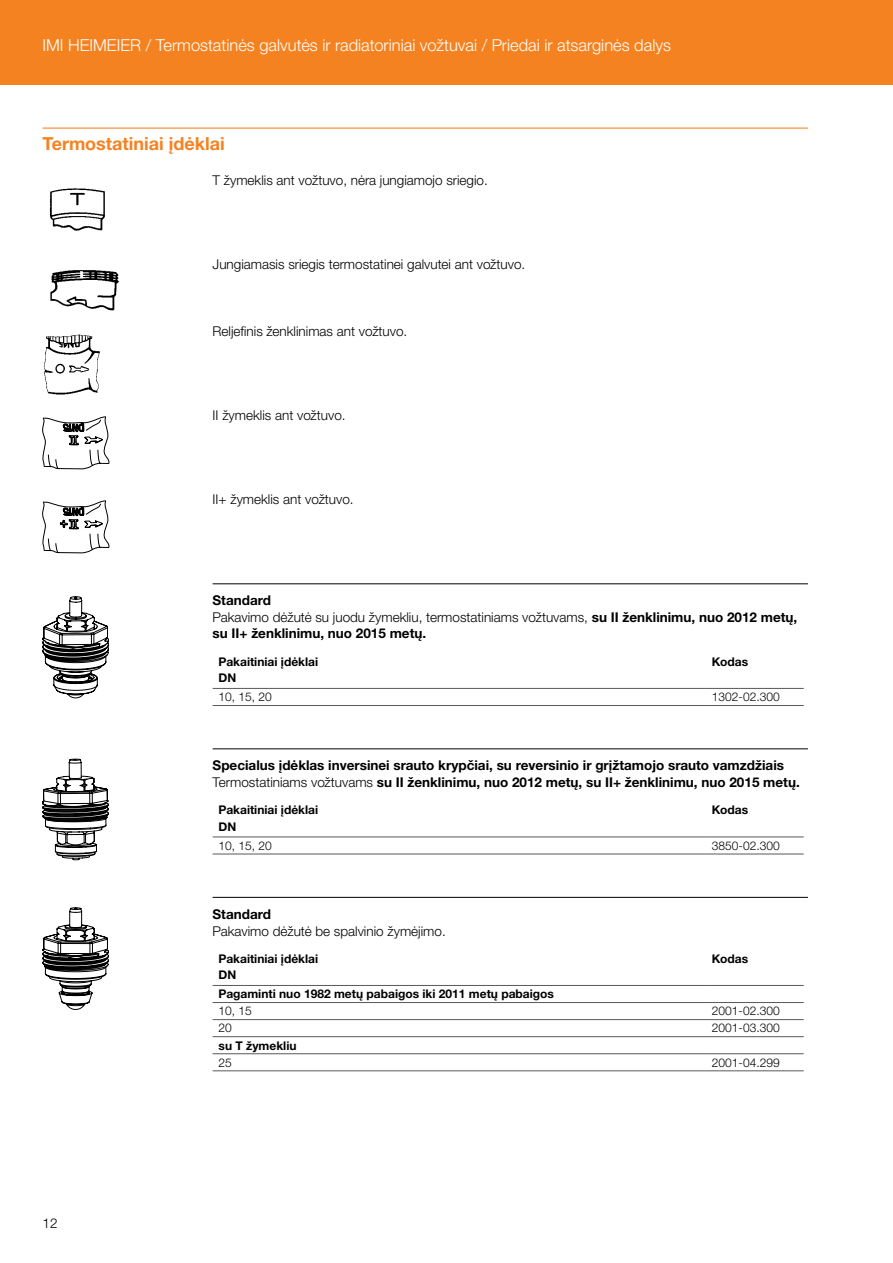
<style>
.page{position:relative;width:893px;height:1263px;background:#fff}
.page>*{position:absolute;margin:0;border:0;box-sizing:border-box;transform-origin:0 0}
.t1{font:700 18px "Helvetica Neue LTW1 G";color:#f58220}
.t2{font:300 16.5px "Helvetica Neue LTW1 G";color:#fff}
.t3{font:700 13.5px/16.5px "Helvetica Neue LTW1 G";color:#000}
.t4{font:300 13.5px "Helvetica Neue LTW1 G";color:#000}
.t5{font:700 12px/16.5px "Helvetica Neue LTW1 G";color:#000}
.t6{font:300 12px "Helvetica Neue LTW1 G";color:#000}
.s1{font-weight:300}
</style>
<div class="page">
<div style="left:0;top:0;width:893px;height:85px;background:#f58220"></div>
<hr style="left:43px;top:128px;width:765px;height:1px;background:#f58220">
<hr style="left:213px;top:583px;width:595px;height:1px;background:#000">
<hr style="left:213px;top:748px;width:595px;height:1px;background:#000">
<hr style="left:213px;top:688px;width:493px;height:1px;background:#58595b">
<hr style="left:213px;top:705px;width:493px;height:1px;background:#58595b">
<hr style="left:706px;top:688px;width:98px;height:1px;background:#58595b">
<hr style="left:706px;top:705px;width:98px;height:1px;background:#58595b">
<hr style="left:213px;top:897px;width:595px;height:1px;background:#000">
<hr style="left:213px;top:836px;width:493px;height:1px;background:#58595b">
<hr style="left:213px;top:854px;width:493px;height:1px;background:#58595b">
<hr style="left:706px;top:836px;width:98px;height:1px;background:#58595b">
<hr style="left:706px;top:854px;width:98px;height:1px;background:#58595b">
<hr style="left:213px;top:985px;width:493px;height:1px;background:#58595b">
<hr style="left:706px;top:985px;width:98px;height:1px;background:#58595b">
<hr style="left:213px;top:1002px;width:493px;height:1px;background:#58595b">
<hr style="left:706px;top:1002px;width:98px;height:1px;background:#58595b">
<hr style="left:213px;top:1019px;width:493px;height:1px;background:#58595b">
<hr style="left:706px;top:1019px;width:98px;height:1px;background:#58595b">
<hr style="left:213px;top:1036px;width:493px;height:1px;background:#58595b">
<hr style="left:706px;top:1036px;width:98px;height:1px;background:#58595b">
<hr style="left:213px;top:1053px;width:493px;height:1px;background:#58595b">
<hr style="left:213px;top:1070px;width:493px;height:1px;background:#58595b">
<hr style="left:706px;top:1053px;width:98px;height:1px;background:#58595b">
<hr style="left:706px;top:1070px;width:98px;height:1px;background:#58595b">
<img style="left:49px;top:188px;width:57px;height:43px">
<img style="left:50px;top:270px;width:69px;height:41px">
<img style="left:43px;top:334px;width:57px;height:61px">
<svg style="left:43px;top:417px;width:66px;height:52px"></svg>
<svg style="left:43px;top:501px;width:66px;height:52px"></svg>
<svg style="left:43px;top:596px;width:66px;height:102px"></svg>
<svg style="left:43px;top:759px;width:66px;height:101px"></svg>
<svg style="left:43px;top:907px;width:66px;height:103px"></svg>
<p class="t2" style="left:43px;top:35px;width:630px">IMI HEIMEIER / Termostatinės galvutės ir radiatoriniai vožtuvai / Priedai ir atsarginės dalys</p>
<h1 class="t1" style="left:43px;top:132px;width:184px">Termostatiniai įdėklai</h1>
<p class="t4" style="left:213px;top:172px;width:277px">T žymeklis ant vožtuvo, nėra jungiamojo sriegio.</p>
<p class="t4" style="left:213px;top:256px;width:314px">Jungiamasis sriegis termostatinei galvutei ant vožtuvo.</p>
<p class="t4" style="left:213px;top:323px;width:196px">Reljefinis ženklinimas ant vožtuvo.</p>
<p class="t4" style="left:213px;top:407px;width:135px">II žymeklis ant vožtuvo.</p>
<p class="t4" style="left:213px;top:491px;width:143px">II+ žymeklis ant vožtuvo.</p>
<p class="t3" style="left:213px;top:592px;width:586px">Standard<br><span class="s1">Pakavimo dėžutė su juodu žymekliu, termostatiniams vožtuvams,</span> su II ženklinimu, nuo 2012 metų, su II+ ženklinimu, nuo 2015 metų.</p>
<p class="t5" style="left:219px;top:653px;width:101px">Pakaitiniai įdėklai<br>DN</p>
<p class="t5" style="left:712px;top:653px;width:38px">Kodas</p>
<p class="t6" style="left:219px;top:690px;width:55px">10, 15, 20</p>
<p class="t6" style="left:712px;top:690px;width:69px">1302-02.300</p>
<p class="t3" style="left:213px;top:757px;width:589px">Specialus įdėklas inversinei srauto krypčiai, su reversinio ir grįžtamojo srauto vamzdžiais<br><span class="s1">Termostatiniams vožtuvams</span> su II ženklinimu, nuo 2012 metų, su II+ ženklinimu, nuo 2015 metų.</p>
<p class="t5" style="left:219px;top:801px;width:101px">Pakaitiniai įdėklai<br>DN</p>
<p class="t5" style="left:712px;top:801px;width:38px">Kodas</p>
<p class="t6" style="left:219px;top:838px;width:55px">10, 15, 20</p>
<p class="t6" style="left:712px;top:838px;width:69px">3850-02.300</p>
<p class="t4" style="left:43px;top:1215px;width:17px">12</p>
<p class="t3" style="left:213px;top:906px;width:60px">Standard</p>
<p class="t4" style="left:213px;top:922px;width:235px">Pakavimo dėžutė be spalvinio žymėjimo.</p>
<p class="t5" style="left:219px;top:950px;width:101px">Pakaitiniai įdėklai<br>DN</p>
<p class="t5" style="left:712px;top:950px;width:38px">Kodas</p>
<p class="t5" style="left:219px;top:986px;width:337px">Pagaminti nuo 1982 metų pabaigos iki 2011 metų pabaigos</p>
<p class="t6" style="left:219px;top:1004px;width:35px">10, 15</p>
<p class="t6" style="left:712px;top:1004px;width:69px">2001-02.300</p>
<p class="t6" style="left:219px;top:1021px;width:15px">20</p>
<p class="t6" style="left:712px;top:1021px;width:69px">2001-03.300</p>
<p class="t5" style="left:219px;top:1037px;width:79px">su T žymekliu</p>
<p class="t6" style="left:219px;top:1055px;width:15px">25</p>
<p class="t6" style="left:712px;top:1055px;width:69px">2001-04.299</p>
</div>
